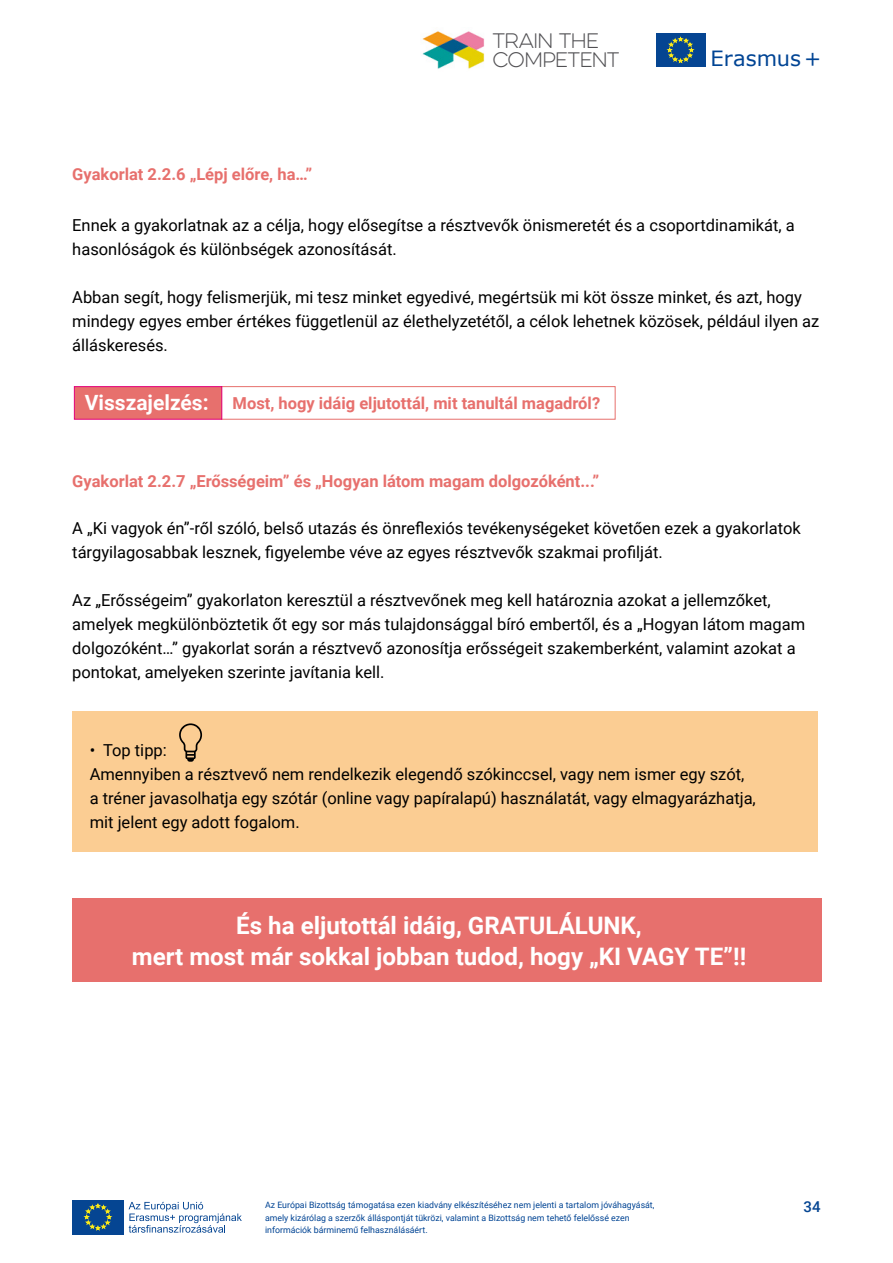
<style>
.page{position:relative;width:893px;height:1263px;background:#fff}
.page>*{position:absolute;margin:0;border:0;box-sizing:border-box;transform-origin:0 0}
.t1{font:700 24.15px/31.5px "Roboto";color:#fff;text-align:center}
.t2{font:21px "Verdana";color:#004494}
.t3{font:100 18.9px/19px "Eveleth W01 Clean";letter-spacing:-.055em;color:#515053}
.t4{font:16.5px/24px "Roboto";color:#000}
.t5{font:700 16.5px "Roboto";color:#e7706d}
.t6{font:500 15px "Roboto";color:#054592}
.t7{font:8.85px/12.8px "Roboto";color:#004494}
.s1{font-size:21px;color:#fff}
</style>
<div class="page">
<div style="left:72px;top:1200px;width:52px;height:34px;background:#054592"></div>
<svg style="left:84px;top:1203px;width:27px;height:27px"></svg>
<svg style="left:129px;top:1202px;width:113px;height:31px"></svg>
<div style="left:656px;top:33px;width:49px;height:34px;background:#054592"></div>
<svg style="left:667px;top:37px;width:26px;height:26px"></svg>
<img style="left:422px;top:31px;width:63px;height:38px">
<div style="left:72px;top:711px;width:745px;height:141px;background:#fbcd93"></div>
<svg style="left:179px;top:723px;width:23px;height:39px"></svg>
<div style="left:73px;top:898px;width:749px;height:84px;background:#e7706d"></div>
<div style="left:221px;top:386px;width:394px;height:34px;border:1px solid #e7706d"></div>
<div style="left:74px;top:386px;width:148px;height:34px;background:#e7706d;border:1px solid #e2007a"></div>
<p class="t5" style="left:72px;top:163px;width:241px">Gyakorlat 2.2.6 „Lépj előre, ha…”</p>
<p class="t3" style="left:492px;top:31px;width:129px">TRAIN THE<br>COMPETENT</p>
<p class="t2" style="left:711px;top:44px;width:112px">Erasmus +</p>
<p class="t4" style="left:72px;top:212px;width:724px">Ennek a gyakorlatnak az a célja, hogy elősegítse a résztvevők önismeretét és a csoportdinamikát, a hasonlóságok és különbségek azonosítását.</p>
<p class="t4" style="left:72px;top:284px;width:749px">Abban segít, hogy felismerjük, mi tesz minket egyedivé, megértsük mi köt össze minket, és azt, hogy mindegy egyes ember értékes függetlenül az élethelyzetétől, a célok lehetnek közösek, például ilyen az álláskeresés.</p>
<p class="t5" style="left:85px;top:392px;width:517px"><span class="s1">Visszajelzés:</span> Most, hogy idáig eljutottál, mit tanultál magadról?</p>
<p class="t5" style="left:72px;top:469px;width:528px">Gyakorlat 2.2.7 „Erősségeim” és „Hogyan látom magam dolgozóként...”</p>
<p class="t4" style="left:72px;top:516px;width:730px">A „Ki vagyok én”-ről szóló, belső utazás és önreflexiós tevékenységeket követően ezek a gyakorlatok tárgyilagosabbak lesznek, figyelembe véve az egyes résztvevők szakmai profilját.</p>
<p class="t4" style="left:72px;top:588px;width:734px">Az „Erősségeim” gyakorlaton keresztül a résztvevőnek meg kell határoznia azokat a jellemzőket, amelyek megkülönböztetik őt egy sor más tulajdonsággal bíró embertől, és a „Hogyan látom magam dolgozóként…” gyakorlat során a résztvevő azonosítja erősségeit szakemberként, valamint azokat a pontokat, amelyeken szerinte javítania kell.</p>
<p class="t4" style="left:90px;top:737px;width:668px">• Top tipp:<br>Amennyiben a résztvevő nem rendelkezik elegendő szókinccsel, vagy nem ismer egy szót, a tréner javasolhatja egy szótár (online vagy papíralapú) használatát, vagy elmagyarázhatja, mit jelent egy adott fogalom.</p>
<h1 class="t1" style="left:132px;top:908px;width:616px">És ha eljutottál idáig, GRATULÁLUNK,<br>mert most már sokkal jobban tudod, hogy „KI VAGY TE”!!</h1>
<p class="t7" style="left:265px;top:1198px;width:391px">Az Európai Bizottság támogatása ezen kiadvány elkészítéséhez nem jelenti a tartalom jóváhagyását, amely kizárólag a szerzők álláspontját tükrözi, valamint a Bizottság nem tehető felelőssé ezen információk bárminemű felhasználásáért.</p>
<p class="t6" style="left:804px;top:1196px;width:19px">34</p>
</div>
